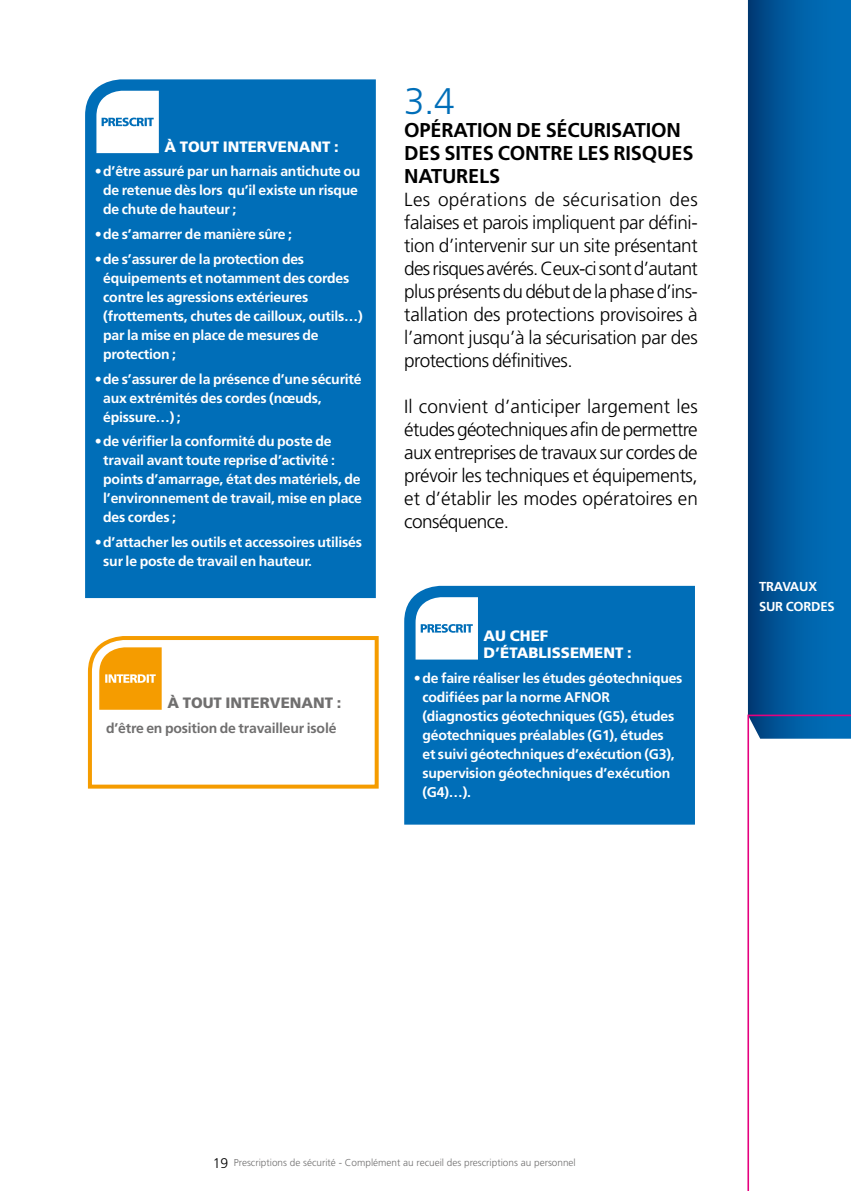
<style>
.page{position:relative;width:851px;height:1191px;background:#fff}
.page>*{position:absolute;margin:0;border:0;box-sizing:border-box;transform-origin:0 0}
._01_CHIFFRE_INTER{font:300 37px "Frutiger";color:#006eb8}
._00_INTER{font:700 20px/23px "Frutiger";letter-spacing:-.01em;color:#000}
.TC{font:300 19px/23px "Frutiger";letter-spacing:-.02em;color:#000;text-align:justify}
._00_Non_PRESCRIT_TIT{font:900 15px/17px "Frutiger";color:#fff}
._03_PRESCRIT_TITRE{font:900 15px "Frutiger";color:#706f6f}
.t1{font:700 14px/19px "Frutiger";letter-spacing:-.015em;color:#fff}
._03_PRESCRIT_TEXTE_s{font:700 14px "Frutiger";letter-spacing:-.015em;color:#706f6f}
.t2{font:700 13px/20px "Frutiger";letter-spacing:-.015em;color:#fff}
.t3{font:300 10px "Frutiger";color:#706f6f}
.s1{font-size:14px;color:#000}
</style>
<div class="page">
<div style="left:404px;top:585px;width:291px;height:240px;background:#006eb8"></div>
<svg style="left:415px;top:597px;width:63px;height:62px"></svg>
<div style="left:85px;top:79px;width:291px;height:520px;background:#006eb8"></div>
<svg style="left:96px;top:91px;width:63px;height:62px"></svg>
<svg style="left:87px;top:636px;width:292px;height:153px"></svg>
<svg style="left:99px;top:647px;width:63px;height:62px;background:#f6a71c"></svg>
<svg style="left:747px;top:0;width:103px;height:714px;background:#025da1"></svg>
<svg style="left:747px;top:714px;width:103px;height:477px"></svg>
<p class="_00_Non_PRESCRIT_TIT" style="left:164px;top:138px;width:176px">À TOUT INTERVENANT :</p>
<p class="t1" style="left:103px;top:162px;width:259px;text-indent:-9px">•d’être assuré par un harnais antichute ou de retenue dès lors qu’il existe un risque de chute de hauteur ;</p>
<p class="t1" style="left:95px;top:225px;width:199px">•de s’amarrer de manière sûre ;</p>
<p class="t1" style="left:103px;top:249px;width:261px;text-indent:-9px">•de s’assurer de la protection des équipements et notamment des cordes contre les agressions extérieures (frottements, chutes de cailloux, outils…) par la mise en place de mesures de protection ;</p>
<p class="t1" style="left:103px;top:369px;width:260px;text-indent:-9px">•de s’assurer de la présence d’une sécurité aux extrémités des cordes (nœuds, épissure…) ;</p>
<p class="t1" style="left:103px;top:432px;width:260px;text-indent:-9px">•de vérifier la conformité du poste de travail avant toute reprise d’activité : points d’amarrage, état des matériels, de l’environnement de travail, mise en place des cordes ;</p>
<p class="t1" style="left:103px;top:532px;width:260px;text-indent:-9px">•d’attacher les outils et accessoires utilisés sur le poste de travail en hauteur.</p>
<p class="_03_PRESCRIT_TITRE" style="left:167px;top:694px;width:176px">À TOUT INTERVENANT :</p>
<p class="_03_PRESCRIT_TEXTE_s" style="left:106px;top:720px;width:232px">d’être en position de travailleur isolé</p>
<p class="_01_CHIFFRE_INTER" style="left:404px;top:80px;width:52px">3.4</p>
<p class="_00_INTER" style="left:404px;top:118px;width:291px">OPÉRATION DE SÉCURISATION<br>DES SITES CONTRE LES RISQUES<br>NATURELS</p>
<p class="TC" style="left:404px;top:188px;width:295px">Les opérations de sécurisation des falaises et parois impliquent par défini&shy;tion d’intervenir sur un site présentant des risques avérés. Ceux-ci sont d’autant plus présents du début de la phase d’ins&shy;tallation des protections provisoires à l’amont jusqu’à la sécurisation par des protections définitives.</p>
<p class="TC" style="left:404px;top:395px;width:295px">Il convient d’anticiper largement les études géotechniques afin de permettre aux entreprises de travaux sur cordes de prévoir les techniques et équipements, et d’établir les modes opératoires en conséquence.</p>
<p class="_00_Non_PRESCRIT_TIT" style="left:483px;top:627px;width:150px">AU CHEF<br>D’ÉTABLISSEMENT :</p>
<p class="t1" style="left:422px;top:668px;width:261px;text-indent:-9px">•de faire réaliser les études géotechniques codifiées par la norme AFNOR (diagnostics géotechniques (G5), études géotechniques préalables (G1), études<br>et suivi géotechniques d’exécution (G3), supervision géotechniques d’exécution (G4)…).</p>
<p class="t2" style="left:759px;top:576px;width:77px">TRAVAUX<br>SUR CORDES</p>
<p class="t3" style="left:213px;top:1156px;width:364px"><span class="s1">19</span> Prescriptions de sécurité - Complément au recueil des prescriptions au personnel</p>
</div>
